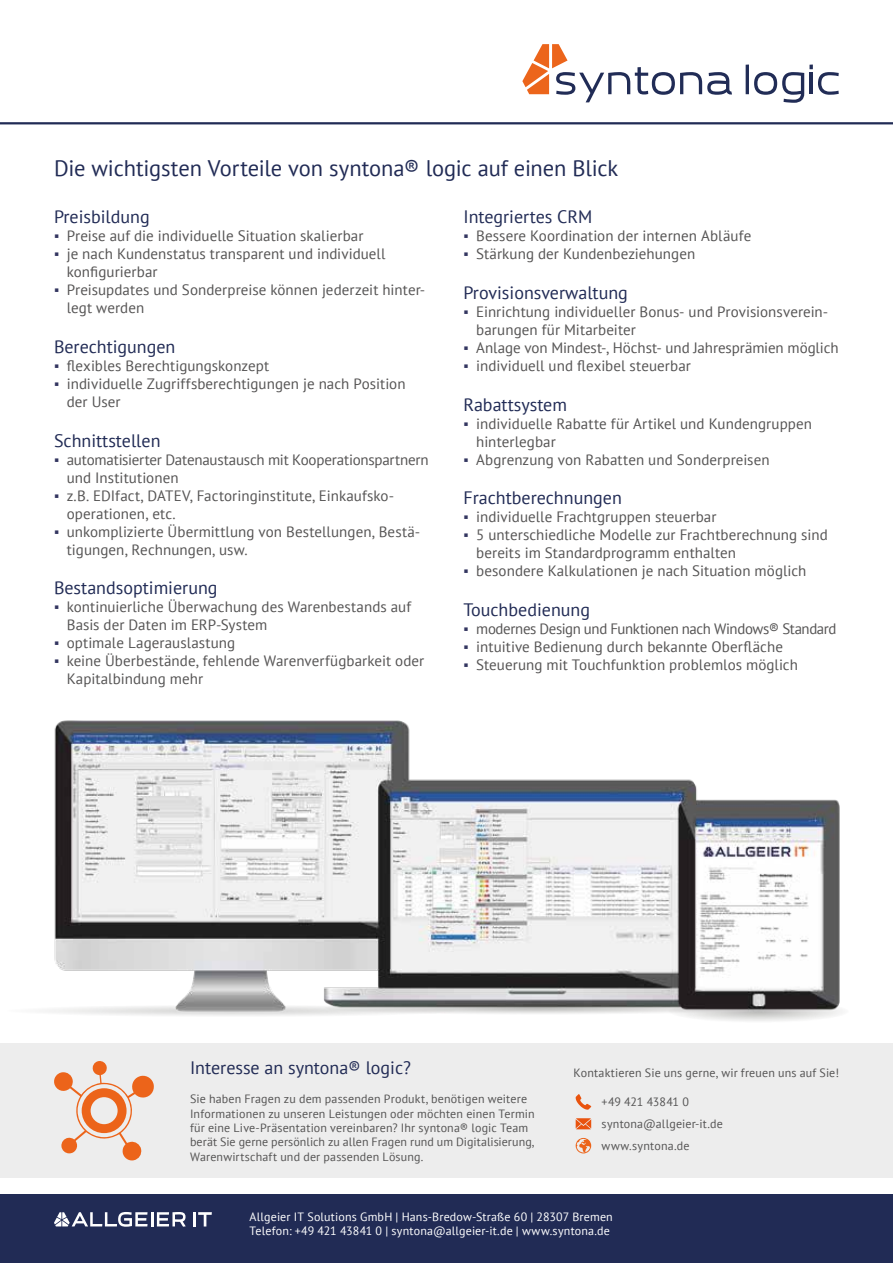
<style>
.page{position:relative;width:893px;height:1263px;background:#fff}
.page>*{position:absolute;margin:0;border:0;box-sizing:border-box;transform-origin:0 0}
.t1{font:22.5px "PT Sans";letter-spacing:-.005em;color:#212b55}
.t2{font:18px "PT Sans";color:#212b55}
.t3{font:15px/18px "PT Sans";letter-spacing:.005em;color:#555454}
.t4{font:15px/18px "PT Sans";letter-spacing:-.015em;color:#555454}
.t5{font:15px "PT Sans";letter-spacing:-.025em;color:#555454}
.t6{font:12px/14.4px "PT Sans";letter-spacing:.015em;color:#555454}
.t7{font:12px/14.4px "PT Sans";letter-spacing:.015em;color:#fff}
.t8{font:12px "PT Sans";letter-spacing:-.005em;color:#555454}
.s1{font-family:"Calibri";color:#333660}
</style>
<div class="page">
<div style="left:0;top:1044px;width:893px;height:134px;background:#ededed"></div>
<hr style="left:746px;top:65px;width:3px;height:29px;background:#212c56">
<svg style="left:754px;top:65px;width:85px;height:38px"></svg>
<svg style="left:522px;top:44px;width:210px;height:58px"></svg>
<hr style="left:0;top:122px;width:893px;height:2px;background:#212b55">
<div style="left:0;top:1195px;width:893px;height:68px;background:#212b55"></div>
<hr style="left:193px;top:1212px;width:3px;height:14px;background:#fff">
<svg style="left:198px;top:1212px;width:14px;height:14px"></svg>
<hr style="left:151px;top:1212px;width:3px;height:14px;background:#fff">
<svg style="left:157px;top:1212px;width:29px;height:15px"></svg>
<svg style="left:54px;top:1212px;width:94px;height:15px"></svg>
<img style="left:45px;top:720px;width:797px;height:301px">
<svg style="left:54px;top:1061px;width:100px;height:100px"></svg>
<svg style="left:576px;top:1118px;width:15px;height:11px"></svg>
<svg style="left:576px;top:1094px;width:15px;height:16px"></svg>
<svg style="left:576px;top:1138px;width:15px;height:15px"></svg>
<h1 class="t1" style="left:54px;top:153px;width:566px">Die wichtigsten Vorteile von syntona® logic auf einen Blick</h1>
<p class="t2" style="left:54px;top:205px;width:97px">Preisbildung</p>
<p class="t3" style="left:54px;top:227px;width:311px"><span class="s1">▪</span> Preise auf die individuelle Situation skalierbar</p>
<p class="t3" style="left:67px;top:245px;width:320px;text-indent:-13px"><span class="s1">▪</span> je nach Kundenstatus transparent und individuell konfigurierbar</p>
<p class="t3" style="left:67px;top:281px;width:360px;text-indent:-13px"><span class="s1">▪</span> Preisupdates und Sonderpreise können jederzeit hinter&shy;legt werden</p>
<p class="t2" style="left:54px;top:335px;width:123px">Berechtigungen</p>
<p class="t3" style="left:54px;top:356px;width:217px"><span class="s1">▪</span> flexibles Berechtigungskonzept</p>
<p class="t3" style="left:67px;top:374px;width:340px;text-indent:-13px"><span class="s1">▪</span> individuelle Zugriffsberechtigungen je nach Position der User</p>
<p class="t2" style="left:54px;top:429px;width:108px">Schnittstellen</p>
<p class="t4" style="left:67px;top:450px;width:363px;text-indent:-13px"><span class="s1">▪</span> automatisierter Datenaustausch mit Kooperationspartnern und Institutionen</p>
<p class="t3" style="left:67px;top:486px;width:329px;text-indent:-13px"><span class="s1">▪</span> z.B. EDIfact, DATEV, Factoringinstitute, Einkaufsko&shy;operationen, etc.</p>
<p class="t3" style="left:67px;top:522px;width:355px;text-indent:-13px"><span class="s1">▪</span> unkomplizierte Übermittlung von Bestellungen, Bestä&shy;tigungen, Rechnungen, usw.</p>
<p class="t2" style="left:54px;top:576px;width:165px">Bestandsoptimierung</p>
<p class="t3" style="left:67px;top:597px;width:346px;text-indent:-13px"><span class="s1">▪</span> kontinuierliche Überwachung des Warenbestands auf<br>Basis der Daten im ERP-System</p>
<p class="t3" style="left:54px;top:633px;width:183px"><span class="s1">▪</span> optimale Lagerauslastung</p>
<p class="t3" style="left:67px;top:651px;width:359px;text-indent:-13px"><span class="s1">▪</span> keine Überbestände, fehlende Warenverfügbarkeit oder<br>Kapitalbindung mehr</p>
<p class="t2" style="left:463px;top:205px;width:131px">Integriertes CRM</p>
<p class="t3" style="left:463px;top:227px;width:289px"><span class="s1">▪</span> Bessere Koordination der internen Abläufe</p>
<p class="t3" style="left:463px;top:245px;width:233px"><span class="s1">▪</span> Stärkung der Kundenbeziehungen</p>
<p class="t2" style="left:463px;top:281px;width:166px">Provisionsverwaltung</p>
<p class="t3" style="left:476px;top:302px;width:353px;text-indent:-13px"><span class="s1">▪</span> Einrichtung individueller Bonus- und Provisionsverein&shy;barungen für Mitarbeiter</p>
<p class="t3" style="left:463px;top:338px;width:377px"><span class="s1">▪</span> Anlage von Mindest-, Höchst- und Jahresprämien möglich</p>
<p class="t3" style="left:463px;top:356px;width:229px"><span class="s1">▪</span> individuell und flexibel steuerbar</p>
<p class="t2" style="left:463px;top:393px;width:105px">Rabattsystem</p>
<p class="t3" style="left:476px;top:414px;width:337px;text-indent:-13px"><span class="s1">▪</span> individuelle Rabatte für Artikel und Kundengruppen hinterlegbar</p>
<p class="t3" style="left:463px;top:450px;width:308px"><span class="s1">▪</span> Abgrenzung von Rabatten und Sonderpreisen</p>
<p class="t2" style="left:463px;top:486px;width:160px">Frachtberechnungen</p>
<p class="t3" style="left:463px;top:507px;width:254px"><span class="s1">▪</span> individuelle Frachtgruppen steuerbar</p>
<p class="t3" style="left:476px;top:525px;width:353px;text-indent:-13px"><span class="s1">▪</span> 5 unterschiedliche Modelle zur Frachtberechnung sind bereits im Standardprogramm enthalten</p>
<p class="t3" style="left:463px;top:561px;width:344px"><span class="s1">▪</span> besondere Kalkulationen je nach Situation möglich</p>
<p class="t2" style="left:463px;top:598px;width:128px">Touchbedienung</p>
<p class="t5" style="left:463px;top:619px;width:374px"><span class="s1">▪</span> modernes Design und Funktionen nach Windows® Standard</p>
<p class="t3" style="left:463px;top:637px;width:321px"><span class="s1">▪</span> intuitive Bedienung durch bekannte Oberfläche</p>
<p class="t3" style="left:463px;top:655px;width:336px"><span class="s1">▪</span> Steuerung mit Touchfunktion problemlos möglich</p>
<p class="t2" style="left:190px;top:1056px;width:222px">Interesse an syntona® logic?</p>
<p class="t6" style="left:190px;top:1091px;width:346px">Sie haben Fragen zu dem passenden Produkt, benötigen weitere Informationen zu unseren Leistungen oder möchten einen Termin für eine Live-Präsentation vereinbaren? Ihr syntona® logic Team berät Sie gerne persönlich zu allen Fragen rund um Digitalisierung, Warenwirtschaft und der passenden Lösung.</p>
<p class="t6" style="left:573px;top:1065px;width:267px">Kontaktieren Sie uns gerne, wir freuen uns auf Sie!</p>
<p class="t8" style="left:602px;top:1094px;width:89px">+49 421 43841 0</p>
<p class="t6" style="left:602px;top:1116px;width:123px">syntona@allgeier-it.de</p>
<p class="t6" style="left:602px;top:1138px;width:89px">www.syntona.de</p>
<p class="t7" style="left:250px;top:1209px;width:365px">Allgeier IT Solutions GmbH | Hans-Bredow-Straße 60 | 28307 Bremen<br>Telefon: +49 421 43841 0 | syntona@allgeier-it.de | www.syntona.de</p>
</div>
